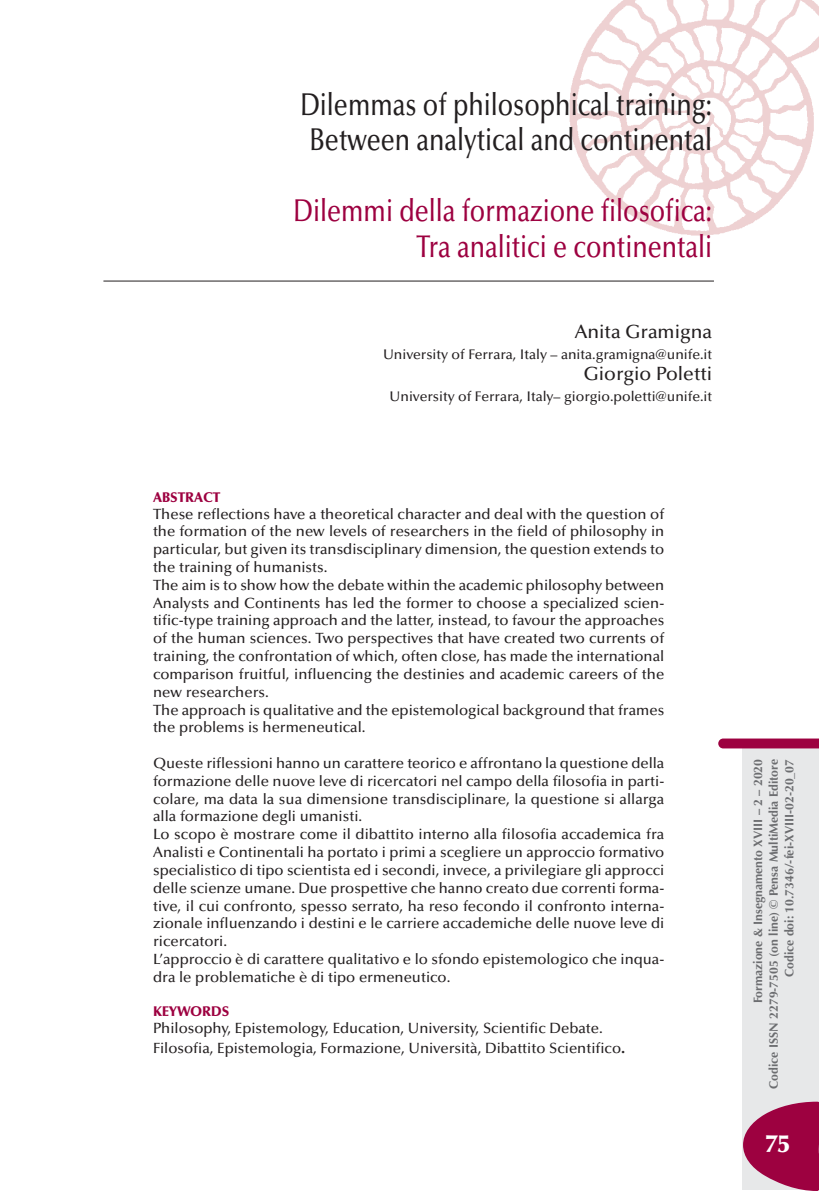
<style>
.page{position:relative;width:819px;height:1191px;background:#fff}
.page>*{position:absolute;margin:0;border:0;box-sizing:border-box;transform-origin:0 0}
.t1{font:500 31.5px/35.5px "Optima";color:#231f20;scale:.8 1}
.t2{font:500 31.5px/35.5px "Optima";color:#9d0140;text-align:right;scale:.8 1}
.t3{font:900 24.5px "Optima";color:#fff}
.t4{font:500 19.25px "Optima";color:#231f20}
.t5{font:500 14.88px/17.8px "Optima";color:#231f20}
.t6{font:500 14px "Optima";color:#231f20}
.t7{font:900 14px "Optima";letter-spacing:-.01em;color:#9d0140}
.t8{font:700 12.25px/15.8px "Optima";color:#6c6d70;text-align:right}
.s1{font-weight:700}
</style>
<div class="page">
<div style="left:741px;top:748px;width:78px;height:442px;background:#e7e8e9"></div>
<svg style="left:718px;top:738px;width:101px;height:10px"></svg>
<svg style="left:743px;top:1101px;width:76px;height:90px"></svg>
<img style="left:569px;top:0;width:250px;height:236px">
<hr style="left:103px;top:281px;width:611px;height:1px;background:#231f20">
<h1 class="t1" style="left:300px;top:89px;width:516px">Dilemmas of philosophical training:<br>Between analytical and continental</h1>
<h1 class="t2" style="left:293px;top:196px;width:525px">Dilemmi della formazione filosofica:<br>Tra analitici e continentali</h1>
<p class="t4" style="left:574px;top:324px;width:139px">Anita Gramigna</p>
<p class="t6" style="left:383px;top:349px;width:330px">University of Ferrara, Italy – anita.gramigna@unife.it</p>
<p class="t4" style="left:584px;top:366px;width:130px">Giorgio Poletti</p>
<p class="t6" style="left:389px;top:391px;width:324px">University of Ferrara, Italy– giorgio.poletti@unife.it</p>
<p class="t7" style="left:153px;top:491px;width:69px">ABSTRACT</p>
<p class="t5" style="left:153px;top:506px;width:512px">These reflections have a theoretical character and deal with the question of the formation of the new levels of researchers in the field of philosophy in particular, but given its transdisciplinary dimension, the question extends to the training of humanists.<br>The aim is to show how the debate within the academic philosophy between Analysts and Continents has led the former to choose a specialized scien&shy;tific-type training approach and the latter, instead, to favour the approaches of the human sciences. Two perspectives that have created two currents of training, the confrontation of which, often close, has made the international comparison fruitful, influencing the destinies and academic careers of the new researchers.<br>The approach is qualitative and the epistemological background that frames the problems is hermeneutical.</p>
<p class="t5" style="left:153px;top:755px;width:513px">Queste riflessioni hanno un carattere teorico e affrontano la questione della formazione delle nuove leve di ricercatori nel campo della filosofia in parti&shy;colare, ma data la sua dimensione transdisciplinare, la questione si allarga alla formazione degli umanisti.<br>Lo scopo è mostrare come il dibattito interno alla filosofia accademica fra Analisti e Continentali ha portato i primi a scegliere un approccio formativo specialistico di tipo scientista ed i secondi, invece, a privilegiare gli approcci delle scienze umane. Due prospettive che hanno creato due correnti forma&shy;tive, il cui confronto, spesso serrato, ha reso fecondo il confronto interna&shy;zionale influenzando i destini e le carriere accademiche delle nuove leve di ricercatori.<br>L’approccio è di carattere qualitativo e lo sfondo epistemologico che inqua&shy;dra le problematiche è di tipo ermeneutico.</p>
<p class="t7" style="left:153px;top:1005px;width:78px">KEYWORDS</p>
<p class="t5" style="left:153px;top:1019px;width:473px;line-height:20.3px">Philosophy, Epistemology, Education, University, Scientific Debate.<br>Filosofia, Epistemologia, Formazione, Università, Dibattito Scientifico<span class="s1">.</span></p>
<p class="t8" style="left:750px;top:1089px;width:331px;rotate:-90deg">Formazione &amp; Insegnamento XVIII – 2 – 2020<br>Codice ISSN 2279-7505 (on line) © Pensa MultiMedia Editore<br>Codice doi: 10.7346/-fei-XVIII-02-20_07</p>
<h2 class="t3" style="left:765px;top:1134px;width:26px">75</h2>
</div>
